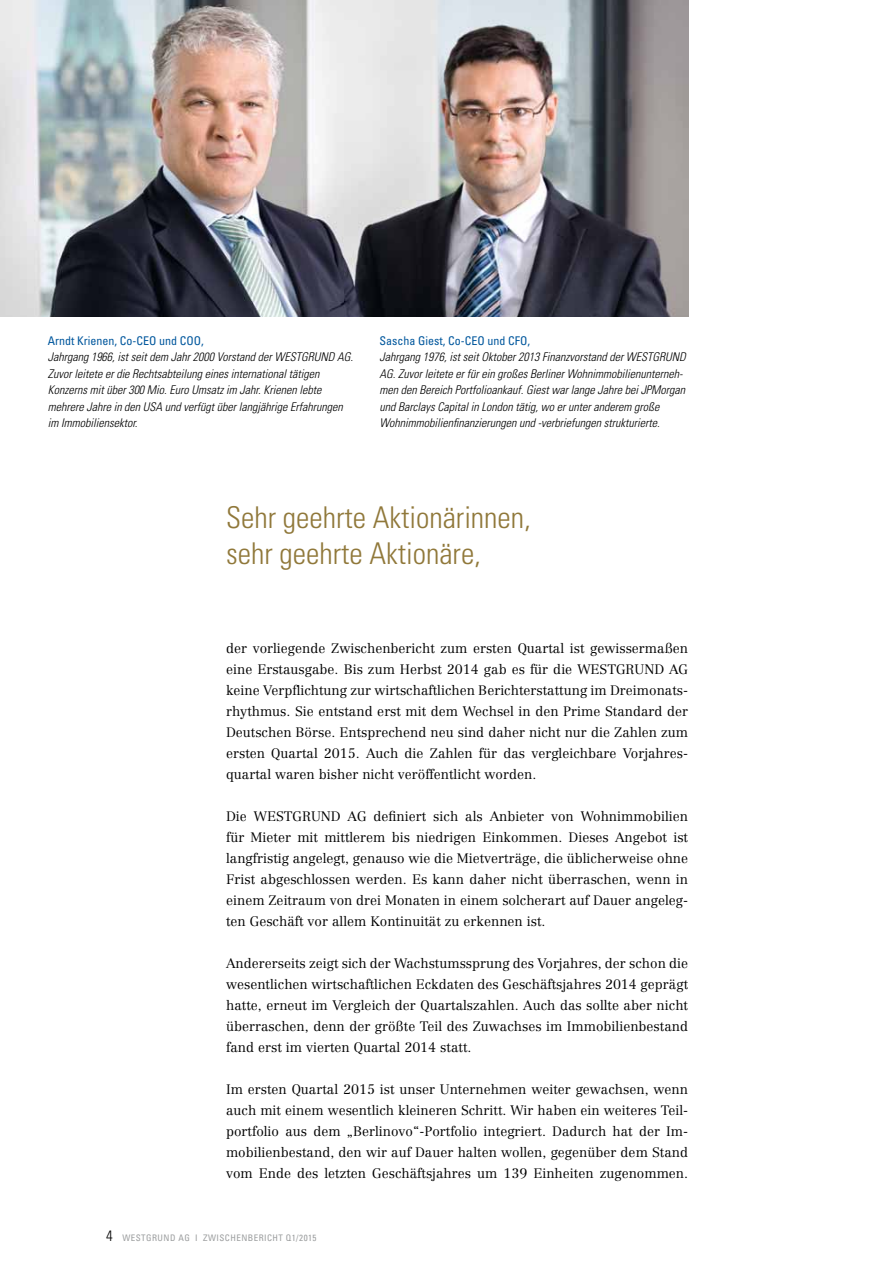
<style>
.page{position:relative;width:893px;height:1263px;background:#fff}
.page>*{position:absolute;margin:0;border:0;box-sizing:border-box;transform-origin:0 0}
.t1{font:300 condensed 30px/36px "Univers LT Std";color:#90783a}
.t2{font:300 13.5px/21px "Centennial";color:#000;text-align:justify}
.t3{font:italic 300 condensed 12px/16.5px "Univers LT Std";color:#000}
.t4{font:condensed 12px "Univers LT Std";color:#00579d}
.t5{font:condensed 9px "Univers LT Std";letter-spacing:.05em;color:#9c9e9f}
.s1{font-weight:300;font-size:15px;color:#000}
</style>
<div class="page">
<img style="left:0;top:0;width:688px;height:317px">
<p class="t4" style="left:48px;top:333px;width:96px">Arndt Krienen, Co-CEO</p>
<p class="t4" style="left:159px;top:333px;width:46px">und COO,</p>
<p class="t3" style="left:48px;top:349px;width:307px">Jahrgang 1966, ist seit dem Jahr 2000 Vorstand der WESTGRUND AG.<br>Zuvor leitete er die Rechtsabteilung eines international tätigen Konzerns mit über 300 Mio. Euro Umsatz im Jahr. Krienen lebte mehrere Jahre in den USA und verfügt über langjährige Erfahrungen im Immobiliensektor.</p>
<p class="t4" style="left:379px;top:333px;width:93px">Sascha Giest, Co-CEO</p>
<p class="t4" style="left:487px;top:333px;width:44px">und CFO,</p>
<p class="t3" style="left:379px;top:349px;width:308px">Jahrgang 1976, ist seit Oktober 2013 Finanzvorstand der WESTGRUND AG. Zuvor leitete er für ein großes Berliner Wohnimmobilienunterneh&shy;men den Bereich Portfolioankauf. Giest war lange Jahre bei JPMorgan und Barclays Capital in London tätig, wo er unter anderem große Wohnimmobilienfinanzierungen und -verbriefungen strukturierte.</p>
<h1 class="t1" style="left:226px;top:499px;width:306px">Sehr geehrte Aktionärinnen, sehr geehrte Aktionäre,</h1>
<p class="t2" style="left:226px;top:637px;width:464px">der vorliegende Zwischenbericht zum ersten Quartal ist gewissermaßen eine Erstausgabe. Bis zum Herbst 2014 gab es für die WESTGRUND AG keine Verpflichtung zur wirtschaftlichen Berichterstattung im Dreimonats&shy;rhythmus. Sie entstand erst mit dem Wechsel in den Prime Standard der Deutschen Börse. Entsprechend neu sind daher nicht nur die Zahlen zum ersten Quartal 2015. Auch die Zahlen für das vergleichbare Vorjahres&shy;quartal waren bisher nicht veröffentlicht worden.</p>
<p class="t2" style="left:226px;top:805px;width:464px">Die WESTGRUND AG definiert sich als Anbieter von Wohnimmobilien für Mieter mit mittlerem bis niedrigen Einkommen. Dieses Angebot ist langfristig angelegt, genauso wie die Mietverträge, die üblicherweise ohne Frist abgeschlossen werden. Es kann daher nicht überraschen, wenn in einem Zeitraum von drei Monaten in einem solcherart auf Dauer angeleg&shy;ten Geschäft vor allem Kontinuität zu erkennen ist.</p>
<p class="t2" style="left:226px;top:952px;width:464px">Andererseits zeigt sich der Wachstumssprung des Vorjahres, der schon die wesentlichen wirtschaftlichen Eckdaten des Geschäftsjahres 2014 geprägt hatte, erneut im Vergleich der Quartalszahlen. Auch das sollte aber nicht überraschen, denn der größte Teil des Zuwachses im Immobilienbestand fand erst im vierten Quartal 2014 statt.</p>
<p class="t2" style="left:226px;top:1078px;width:464px">Im ersten Quartal 2015 ist unser Unternehmen weiter gewachsen, wenn auch mit einem wesentlich kleineren Schritt. Wir haben ein weiteres Teil&shy;portfolio aus dem „Berlinovo“-Portfolio integriert. Dadurch hat der Im&shy;mobilienbestand, den wir auf Dauer halten wollen, gegenüber dem Stand vom Ende des letzten Geschäftsjahres um 139 Einheiten zugenommen.</p>
<p class="t5" style="left:106px;top:1232px;width:212px"><span class="s1">4</span> Westgru nd AG I Zwischenbericht Q1/2015</p>
</div>
